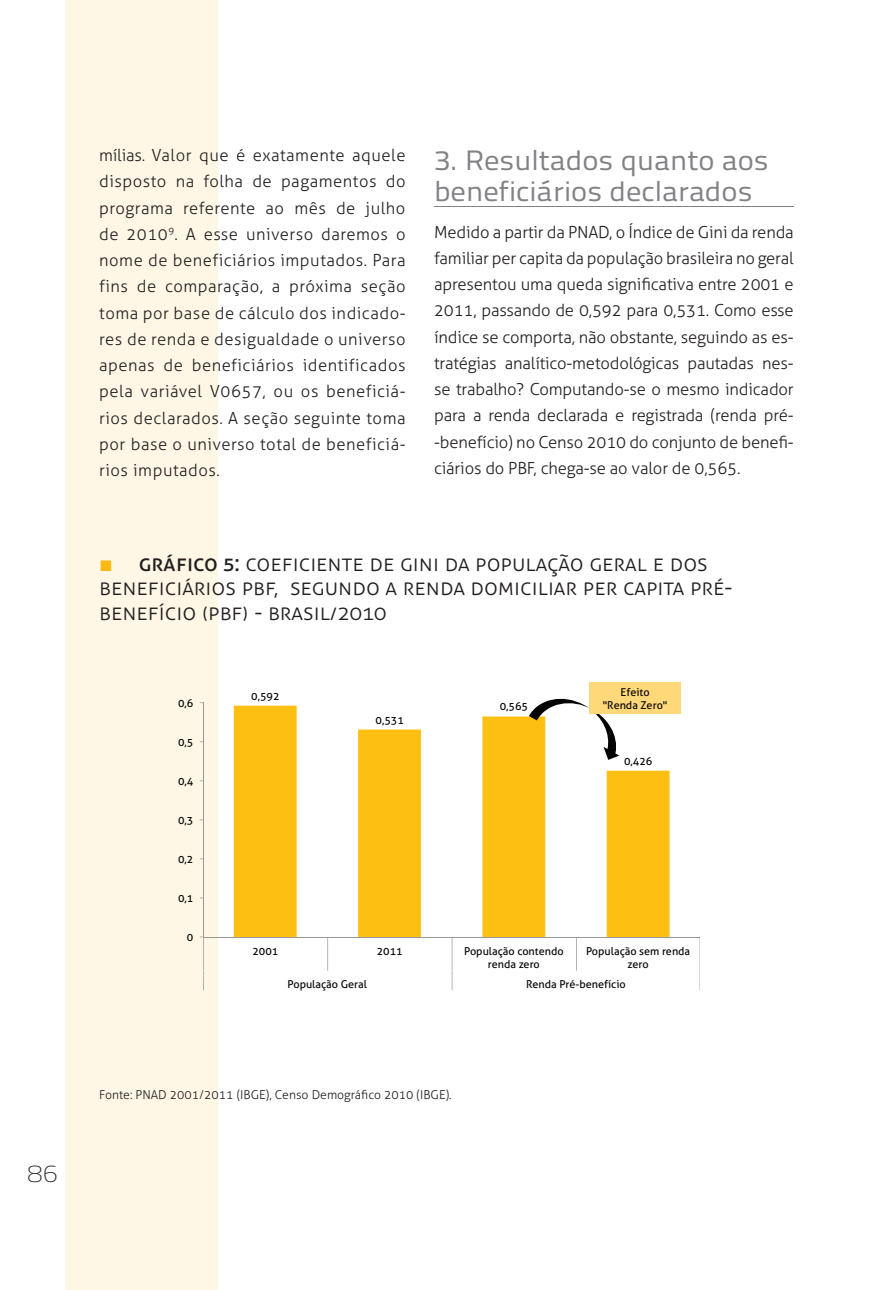
<style>
.page{position:relative;width:893px;height:1290px;background:#fff}
.page>*{position:absolute;margin:0;border:0;box-sizing:border-box;transform-origin:0 0}
.t1{font:28px/31.5px "Titillium Text 15 L 400 wt";color:#808285;scale:1.09 1}
.t2{font:24.5px "Titillium Text 15 L 1 wt";color:#231f20;scale:1.09 1}
.t3{font:300 22.75px/24.5px "Aller";color:#231f20}
.t4{font:300 16.62px/26.2px "Aller";letter-spacing:.005em;color:#231f20;text-align:justify}
.t5{font:300 12.25px "Aller";color:#231f20}
.t6{font:10.85px/13px "Aller";color:#040503;text-align:center}
.s1{font-family:"Arial";font-weight:400;color:#fcba13}
.s2{font-weight:400}
</style>
<div class="page">
<div style="left:65px;top:0;width:152px;height:1290px;background:#fef7e6"></div>
<hr style="left:434px;top:206px;width:360px;height:1px;background:#808285">
<svg style="left:234px;top:706px;width:436px;height:230px;fill:#fdbf11"></svg>
<hr style="left:203px;top:703px;width:1px;height:234px;background:#989898">
<svg style="left:200px;top:936px;width:500px;height:54px"></svg>
<svg style="left:529px;top:698px;width:90px;height:62px"></svg>
<div style="left:589px;top:682px;width:91px;height:32px;background:#fed879"></div>
<h2 class="t2" style="left:28px;top:1159px;width:29px">86</h2>
<p class="t4" style="left:99px;top:142px;width:308px">mílias. valor que é exatamente aquele disposto na folha de pagamentos do programa referente ao mês de julho de 2010<sup>9</sup>. A esse universo daremos o nome de beneficiários imputados. Para fins de comparação, a próxima seção toma por base de cálculo dos indicado&shy;res de renda e desigualdade o universo apenas de beneficiários identificados pela variável v0657, ou os beneficiá&shy;rios declarados. A seção seguinte toma por base o universo total de beneficiá&shy;rios imputados.</p>
<h1 class="t1" style="left:434px;top:144px;width:309px">3. Resultados quanto aos beneficiários declarados</h1>
<p class="t4" style="left:434px;top:218px;width:361px">Medido a partir da PnAD, o Índice de Gini da renda familiar per capita da população brasileira no geral apresentou uma queda significativa entre 2001 e 2011, passando de 0,592 para 0,531. Como esse índice se comporta, não obstante, seguindo as es&shy;tratégias analítico-metodológicas pautadas nes&shy;se trabalho? Computando-se o mesmo indicador para a renda declarada e registrada (renda pré--benefício) no Censo 2010 do conjunto de benefi&shy;ciários do PBf, chega-se ao valor de 0,565.</p>
<h3 class="t3" style="left:99px;top:550px;width:635px"><span class="s1">■</span> <span class="s2">gráfico 5:</span> coeficiente de gini da população geral e dos beneficiários pbf, segundo a renda domiciliar per capita pré&shy;benefício (pbf) - brasil/2010</h3>
<p class="t6" style="left:178px;top:697px;width:17px">0,6</p>
<p class="t6" style="left:178px;top:736px;width:17px">0,5</p>
<p class="t6" style="left:178px;top:775px;width:17px">0,4</p>
<p class="t6" style="left:178px;top:814px;width:17px">0,3</p>
<p class="t6" style="left:178px;top:853px;width:17px">0,2</p>
<p class="t6" style="left:178px;top:892px;width:17px">0,1</p>
<p class="t6" style="left:187px;top:931px;width:8px">0</p>
<p class="t6" style="left:251px;top:689px;width:30px">0,592</p>
<p class="t6" style="left:375px;top:713px;width:30px">0,531</p>
<p class="t6" style="left:500px;top:700px;width:30px">0,565</p>
<p class="t6" style="left:603px;top:686px;width:66px">Efeito "Renda Zero"</p>
<p class="t6" style="left:624px;top:754px;width:30px">0,426</p>
<p class="t6" style="left:252px;top:944px;width:28px">2001</p>
<p class="t6" style="left:377px;top:944px;width:28px">2011</p>
<p class="t6" style="left:464px;top:944px;width:101px">População contendo renda zero</p>
<p class="t6" style="left:586px;top:944px;width:106px">População sem renda zero</p>
<p class="t6" style="left:287px;top:978px;width:81px">População Geral</p>
<p class="t6" style="left:526px;top:978px;width:101px">Renda Pré-benefício</p>
<p class="t5" style="left:99px;top:1087px;width:354px">Fonte: PNAD 2001/2011 (IBGE), Censo Demográfico 2010 (IBGE).</p>
</div>
